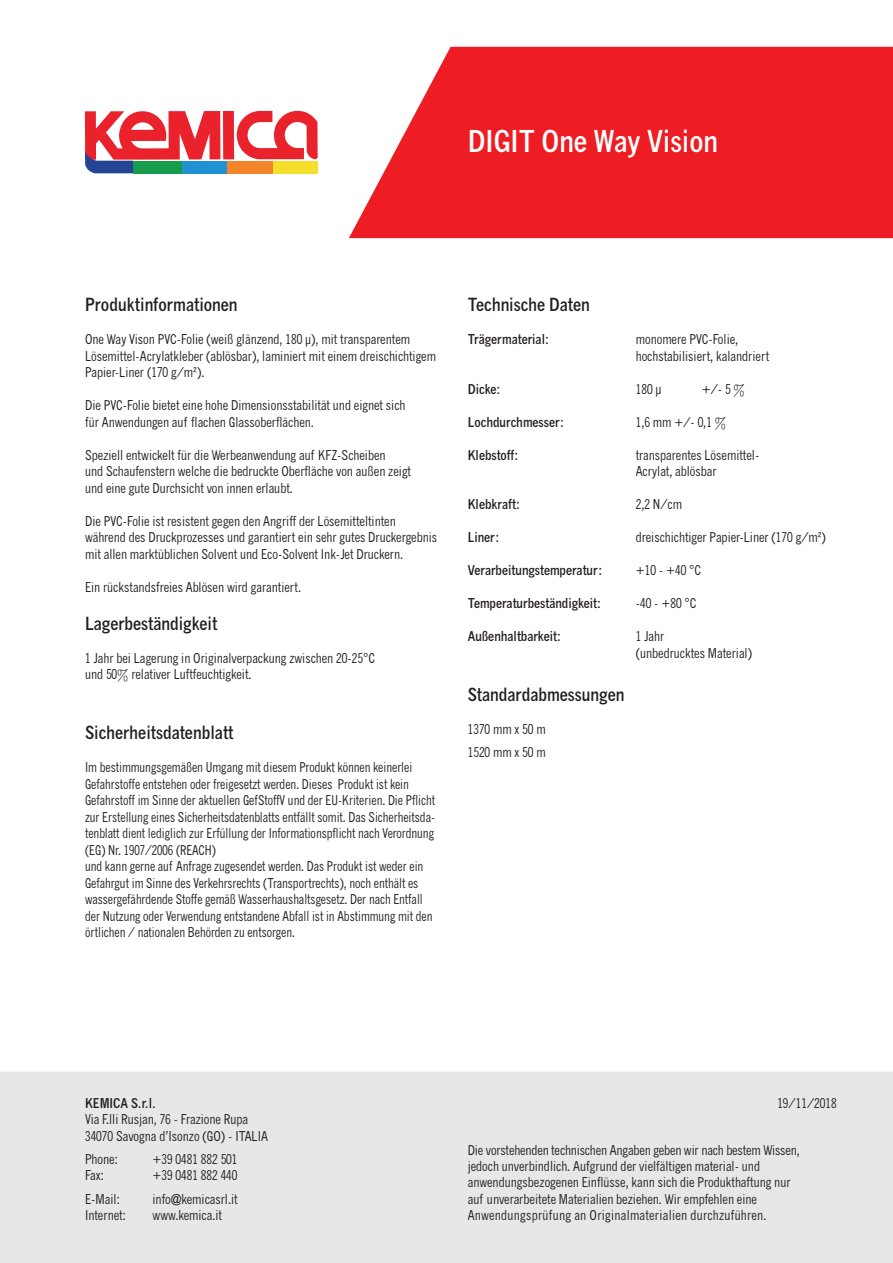
<style>
.page{position:relative;width:893px;height:1263px;background:#fff}
.page>*{position:absolute;margin:0;border:0;box-sizing:border-box;transform-origin:0 0}
.t1{font:700 condensed 30px "News Gothic MT Pro";color:#fff}
.t2{font:700 condensed 18px "News Gothic MT Pro";color:#231f20}
.t3{font:condensed 13.5px/16.5px "News Gothic MT Pro";color:#231f20}
.t4{font:condensed 13.5px/16.5px "News Gothic MT Pro";color:#231f20;scale:.95 1}
.t5{font:700 condensed 13.5px "News Gothic MT Pro";color:#231f20}
</style>
<div class="page">
<div style="left:0;top:1072px;width:893px;height:191px;background:#e6e7e9"></div>
<svg style="left:349px;top:47px;width:544px;height:191px;background:#ef3237"></svg>
<svg style="left:85px;top:111px;width:233px;height:62px"></svg>
<h1 class="t1" style="left:468px;top:122px;width:252px">DIGIT One Way Vision</h1>
<h2 class="t2" style="left:85px;top:293px;width:154px">Produktinformationen</h2>
<p class="t3" style="left:85px;top:331px;width:352px">One Way Vison PVC-Folie (weiß glänzend, 180 μ), mit transparentem<br>Lösemittel-Acrylatkleber (ablösbar), laminiert mit einem dreischichtigem<br>Papier-Liner (170 g/m²).</p>
<p class="t3" style="left:85px;top:397px;width:322px">Die PVC-Folie bietet eine hohe Dimensionsstabilität und eignet sich für Anwendungen auf flachen Glassoberflächen.</p>
<p class="t3" style="left:85px;top:446px;width:328px">Speziell entwickelt für die Werbeanwendung auf KFZ-Scheiben<br>und Schaufenstern welche die bedruckte Oberfläche von außen zeigt und eine gute Durchsicht von innen erlaubt.</p>
<p class="t3" style="left:85px;top:512px;width:354px">Die PVC-Folie ist resistent gegen den Angriff der Lösemitteltinten während des Druckprozesses und garantiert ein sehr gutes Druckergebnis mit allen marktüblichen Solvent und Eco-Solvent Ink-Jet Druckern.</p>
<p class="t3" style="left:85px;top:578px;width:218px">Ein rückstandsfreies Ablösen wird garantiert.</p>
<h2 class="t2" style="left:85px;top:612px;width:134px">Lagerbeständigkeit</h2>
<p class="t3" style="left:85px;top:650px;width:291px">1 Jahr bei Lagerung in Originalverpackung zwischen 20-25°C und 50% relativer Luftfeuchtigkeit.</p>
<h2 class="t2" style="left:85px;top:722px;width:150px">Sicherheitsdatenblatt</h2>
<p class="t4" style="left:85px;top:759px;width:370px">Im bestimmungsgemäßen Umgang mit diesem Produkt können keinerlei Gefahrstoffe entstehen oder freigesetzt werden. Dieses Produkt ist kein Gefahrstoff im Sinne der aktuellen GefStoffV und der EU-Kriterien. Die Pflicht zur Erstellung eines Sicherheitsdatenblatts entfällt somit. Das Sicherheitsda&shy;tenblatt dient lediglich zur Erfüllung der Informationspflicht nach Verordnung (EG) Nr. 1907/2006 (REACH)<br>und kann gerne auf Anfrage zugesendet werden. Das Produkt ist weder ein Gefahrgut im Sinne des Verkehrsrechts (Transportrechts), noch enthält es wassergefährdende Stoffe gemäß Wasserhaushaltsgesetz. Der nach Entfall der Nutzung oder Verwendung entstandene Abfall ist in Abstimmung mit den örtlichen / nationalen Behörden zu entsorgen.</p>
<h2 class="t2" style="left:468px;top:293px;width:124px">Technische Daten</h2>
<p class="t5" style="left:468px;top:331px;width:83px">Trägermaterial:</p>
<p class="t3" style="left:636px;top:331px;width:135px">monomere PVC-Folie, hochstabilisiert, kalandriert</p>
<p class="t5" style="left:468px;top:380px;width:34px">Dicke:</p>
<p class="t3" style="left:636px;top:380px;width:27px">180 μ</p>
<p class="t3" style="left:702px;top:380px;width:45px">+/- 5 %</p>
<p class="t5" style="left:468px;top:413px;width:98px">Lochdurchmesser:</p>
<p class="t3" style="left:636px;top:413px;width:92px">1,6 mm +/- 0,1 %</p>
<p class="t5" style="left:468px;top:446px;width:52px">Klebstoff:</p>
<p class="t3" style="left:636px;top:446px;width:125px">transparentes Lösemittel-<br>Acrylat, ablösbar</p>
<p class="t5" style="left:468px;top:496px;width:54px">Klebkraft:</p>
<p class="t3" style="left:636px;top:496px;width:48px">2,2 N/cm</p>
<p class="t5" style="left:468px;top:529px;width:33px">Liner:</p>
<p class="t3" style="left:636px;top:529px;width:192px">dreischichtiger Papier-Liner (170 g/m²)</p>
<p class="t5" style="left:468px;top:562px;width:136px">Verarbeitungstemperatur:</p>
<p class="t3" style="left:636px;top:562px;width:67px">+10 - +40 °C</p>
<p class="t5" style="left:468px;top:595px;width:135px">Temperaturbeständigkeit:</p>
<p class="t3" style="left:636px;top:595px;width:62px">-40 - +80 °C</p>
<p class="t5" style="left:468px;top:628px;width:95px">Außenhaltbarkeit:</p>
<p class="t3" style="left:636px;top:628px;width:118px">1 Jahr<br>(unbedrucktes Material)</p>
<h2 class="t2" style="left:468px;top:684px;width:158px">Standardabmessungen</h2>
<p class="t3" style="left:468px;top:718px;width:79px;line-height:22.5px">1370 mm x 50 m<br>1520 mm x 50 m</p>
<p class="t5" style="left:85px;top:1095px;width:72px">KEMICA S.r.l.</p>
<p class="t3" style="left:85px;top:1111px;width:184px">Via F.lli Rusjan, 76 - Frazione Rupa<br>34070 Savogna d’Isonzo (GO) - ITALIA</p>
<p class="t3" style="left:85px;top:1151px;width:34px">Phone:</p>
<p class="t3" style="left:153px;top:1151px;width:87px">+39 0481 882 501</p>
<p class="t3" style="left:85px;top:1167px;width:20px">Fax:</p>
<p class="t3" style="left:153px;top:1167px;width:87px">+39 0481 882 440</p>
<p class="t3" style="left:85px;top:1190px;width:36px">E-Mail:</p>
<p class="t3" style="left:153px;top:1190px;width:87px">info@kemicasrl.it</p>
<p class="t3" style="left:85px;top:1207px;width:42px">Internet:</p>
<p class="t3" style="left:153px;top:1207px;width:71px">www.kemica.it</p>
<p class="t3" style="left:777px;top:1095px;width:61px">19/11/2018</p>
<p class="t3" style="left:468px;top:1142px;width:334px">Die vorstehenden technischen Angaben geben wir nach bestem Wissen, jedoch unverbindlich. Aufgrund der vielfältigen material- und anwendungsbezogenen Einflüsse, kann sich die Produkthaftung nur auf unverarbeitete Materialien beziehen. Wir empfehlen eine Anwendungsprüfung an Originalmaterialien durchzuführen.</p>
</div>
